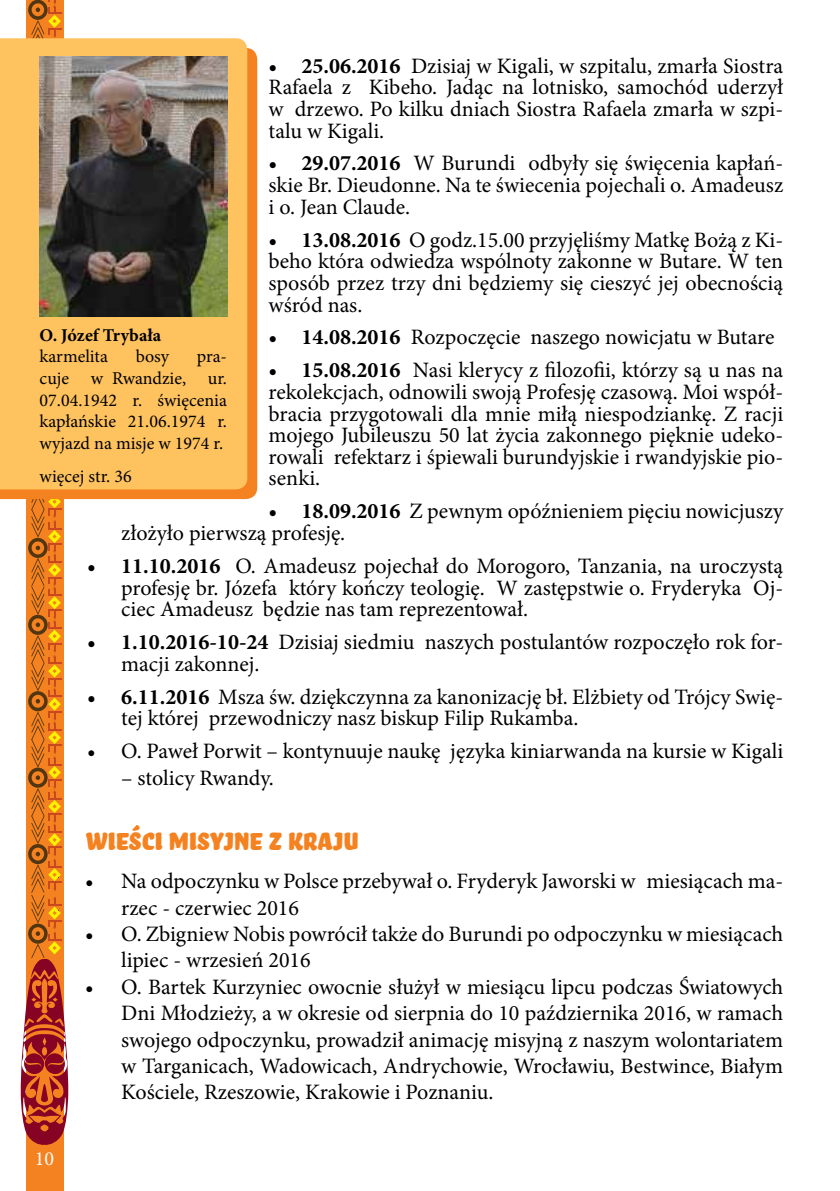
<style>
.page{position:relative;width:840px;height:1191px;background:#fff}
.page>*{position:absolute;margin:0;border:0;box-sizing:border-box;transform-origin:0 0}
.t1{font:32px "Bello Sm Cp";color:#f58220}
.t2{font:22px/21.6px "Minion Pro";color:#000;text-align:justify}
.t3{font:20px "Minion Pro";color:#fff}
.t4{font:18px/21.6px "Minion Pro";color:#000;text-align:justify}
.t5{font:700 18px "Minion Pro";color:#000}
.s1{font-weight:700}
</style>
<div class="page">
<div style="left:26px;top:0;width:37px;height:1191px;background:#f58220"></div>
<svg style="left:21px;top:0;width:47px;height:1145px"></svg>
<svg style="left:0;top:48px;width:257px;height:451px;background:#f58423"></svg>
<div style="left:0;top:38px;width:247px;height:451px;background:#fec25e"></div>
<img style="left:40px;top:57px;width:187px;height:259px">
<p class="t2" style="left:268px;top:55px;width:516px"><span class="s1">• 25.06.2016</span> Dzisiaj w Kigali, w szpitalu, zmarła Siostra Rafaela z Kibeho. Jadąc na lotnisko, samochód uderzył w drzewo. Po kilku dniach Siostra Rafaela zmarła w szpi&shy;talu w Kigali.</p>
<p class="t2" style="left:268px;top:153px;width:516px"><span class="s1">• 29.07.2016</span> W Burundi odbyły się święcenia kapłań&shy;skie Br. Dieudonne. Na te świecenia pojechali o. Amadeusz i o. Jean Claude.</p>
<p class="t2" style="left:268px;top:229px;width:516px"><span class="s1">• 13.08.2016</span> O godz.15.00 przyjęliśmy Matkę Bożą z Ki&shy;beho która odwiedza wspólnoty zakonne w Butare. W ten sposób przez trzy dni będziemy się cieszyć jej obecnością wśród nas.</p>
<p class="t2" style="left:268px;top:327px;width:507px"><span class="s1">• 14.08.2016</span> Rozpoczęcie naszego nowicjatu w Butare</p>
<p class="t2" style="left:268px;top:360px;width:516px"><span class="s1">• 15.08.2016</span> Nasi klerycy z filozofii, którzy są u nas na rekolekcjach, odnowili swoją Profesję czasową. Moi współ&shy;bracia przygotowali dla mnie miłą niespodziankę. Z racji mojego Jubileuszu 50 lat życia zakonnego pięknie udeko&shy;rowali refektarz i śpiewali burundyjskie i rwandyjskie pio&shy;senki.</p>
<p class="t2" style="left:121px;top:500px;width:663px;text-indent:147px"><span class="s1">• 18.09.2016</span> Z pewnym opóźnieniem pięciu nowicjuszy złożyło pierwszą profesję.</p>
<p class="t2" style="left:121px;top:555px;width:663px;text-indent:-34px"><span class="s1">• 11.10.2016</span> O. Amadeusz pojechał do Morogoro, Tanzania, na uroczystą profesję br. Józefa który kończy teologię. W zastępstwie o. Fryderyka Oj&shy;ciec Amadeusz będzie nas tam reprezentował.</p>
<p class="t2" style="left:121px;top:631px;width:663px;text-indent:-34px"><span class="s1">• 1.10.2016-10-24</span> Dzisiaj siedmiu naszych postulantów rozpoczęło rok for&shy;macji zakonnej.</p>
<p class="t2" style="left:121px;top:686px;width:663px;text-indent:-34px"><span class="s1">• 6.11.2016</span> Msza św. dziękczynna za kanonizację bł. Elżbiety od Trójcy Swię&shy;tej której przewodniczy nasz biskup Filip Rukamba.</p>
<p class="t2" style="left:87px;top:740px;width:697px">• O. Paweł Porwit – kontynuuje naukę języka kiniarwanda na kursie w Kigali</p>
<p class="t2" style="left:121px;top:767px;width:154px">– stolicy Rwandy.</p>
<h1 class="t1" style="left:85px;top:824px;width:274px">WIEŚCI MISYJNE Z KRAJU</h1>
<p class="t2" style="left:121px;top:868px;width:663px;line-height:26.4px;text-indent:-36px">• Na odpoczynku w Polsce przebywał o. Fryderyk Jaworski w miesiącach ma&shy;rzec - czerwiec 2016</p>
<p class="t2" style="left:121px;top:920px;width:663px;line-height:26.4px;text-indent:-36px">• O. Zbigniew Nobis powrócił także do Burundi po odpoczynku w miesiącach lipiec - wrzesień 2016</p>
<p class="t2" style="left:121px;top:973px;width:663px;line-height:26.4px;text-indent:-36px">• O. Bartek Kurzyniec owocnie służył w miesiącu lipcu podczas Światowych Dni Młodzieży, a w okresie od sierpnia do 10 października 2016, w ramach swojego odpoczynku, prowadził animację misyjną z naszym wolontariatem w Targanicach, Wadowicach, Andrychowie, Wrocławiu, Bestwince, Białym Kościele, Rzeszowie, Krakowie i Poznaniu.</p>
<p class="t5" style="left:40px;top:322px;width:123px">O. Józef Trybała</p>
<p class="t4" style="left:40px;top:346px;width:70px">karmelita</p>
<p class="t4" style="left:136px;top:346px;width:35px">bosy</p>
<p class="t4" style="left:40px;top:346px;width:189px;text-indent:157px">pra&shy;cuje w Rwandzie, ur.<br>07.04.1942 r. święcenia kapłańskie 21.06.1974 r. wyjazd na misje w 1974 r.</p>
<p class="t4" style="left:40px;top:465px;width:93px">więcej str. 36</p>
<p class="t3" style="left:35px;top:1144px;width:21px">10</p>
</div>
